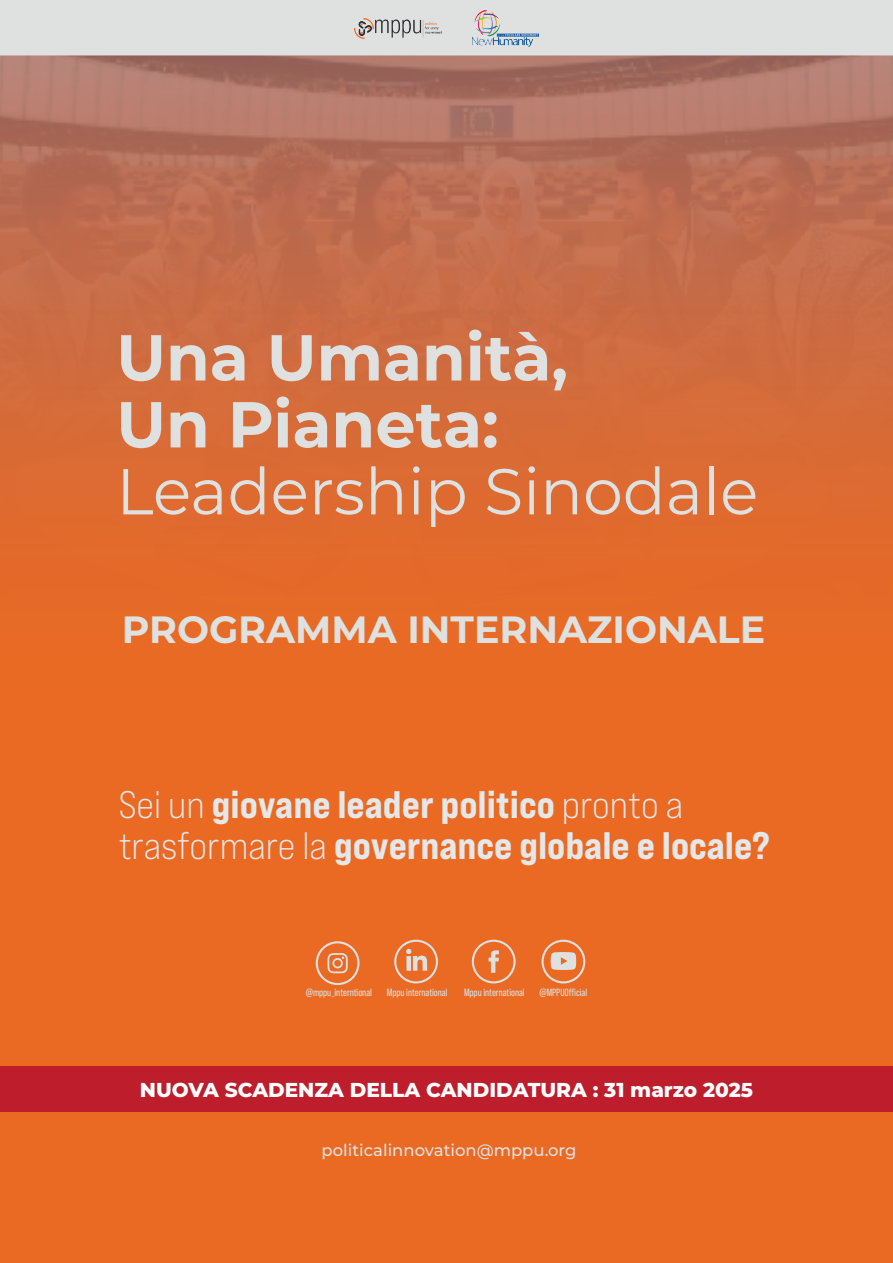
<style>
.page{position:relative;width:893px;height:1263px;background:#fff}
.page>*{position:absolute;margin:0;border:0;box-sizing:border-box;transform-origin:0 0}
.t1{font:700 64.8px/66.9px "Montserrat";color:#dfe1e1}
.t2{font:64.8px "Montserrat";color:#dfe1e1}
.t3{font:38.25px/41.2px "Bebas Neue Pro Exp Eb";color:#e6e7e9}
.t4{font:700 37.95px "Montserrat";color:#dfe1e1}
.t5{font:800 20.1px "Montserrat";color:#fff}
.t6{font:500 16.5px "Montserrat";color:#dfe1e1}
.t7{font:10.5px "Bebas Neue Pro";color:#dfe1e1}
.s1{font-family:"Bebas Neue Pro Exp Bk"}
</style>
<div class="page">
<div style="left:0;top:608px;width:893px;height:655px;background:#eb6a23"></div>
<svg style="left:0;top:55px;width:893px;height:553px;background:#ca6d45"></svg>
<div style="left:0;top:0;width:893px;height:55px;background:#dfe1e1"></div>
<div style="left:0;top:1066px;width:893px;height:46px;background:#be1d2c"></div>
<img style="left:473px;top:10px;width:65px;height:36px">
<img style="left:354px;top:19px;width:93px;height:20px">
<svg style="left:472px;top:940px;width:44px;height:43px"></svg>
<svg style="left:316px;top:941px;width:44px;height:44px"></svg>
<svg style="left:394px;top:940px;width:44px;height:43px"></svg>
<svg style="left:541px;top:940px;width:44px;height:43px"></svg>
<h1 class="t1" style="left:116px;top:321px;width:453px">Una Umanità,<br>Un Pianeta:</h1>
<h1 class="t2" style="left:116px;top:447px;width:644px">Leadership Sinodale</h1>
<p class="t4" style="left:122px;top:602px;width:645px">PROGRAMMA INTERNAZIONALE</p>
<p class="t3" style="left:119px;top:783px;width:653px"><span class="s1">Sei un</span> giovane leader politico <span class="s1">pronto a trasformare la</span> governance globale e locale?</p>
<p class="t7" style="left:306px;top:987px;width:68px">@mppu_interntional</p>
<p class="t7" style="left:387px;top:987px;width:62px">Mppu international</p>
<p class="t7" style="left:464px;top:987px;width:62px">Mppu international</p>
<p class="t7" style="left:539px;top:987px;width:49px">@MPPUOfficial</p>
<p class="t5" style="left:140px;top:1075px;width:615px">NUOVA SCADENZA DELLA CANDIDATURA : 31 marzo 2025</p>
<p class="t6" style="left:322px;top:1139px;width:256px">politicalinnovation@mppu.org</p>
</div>
